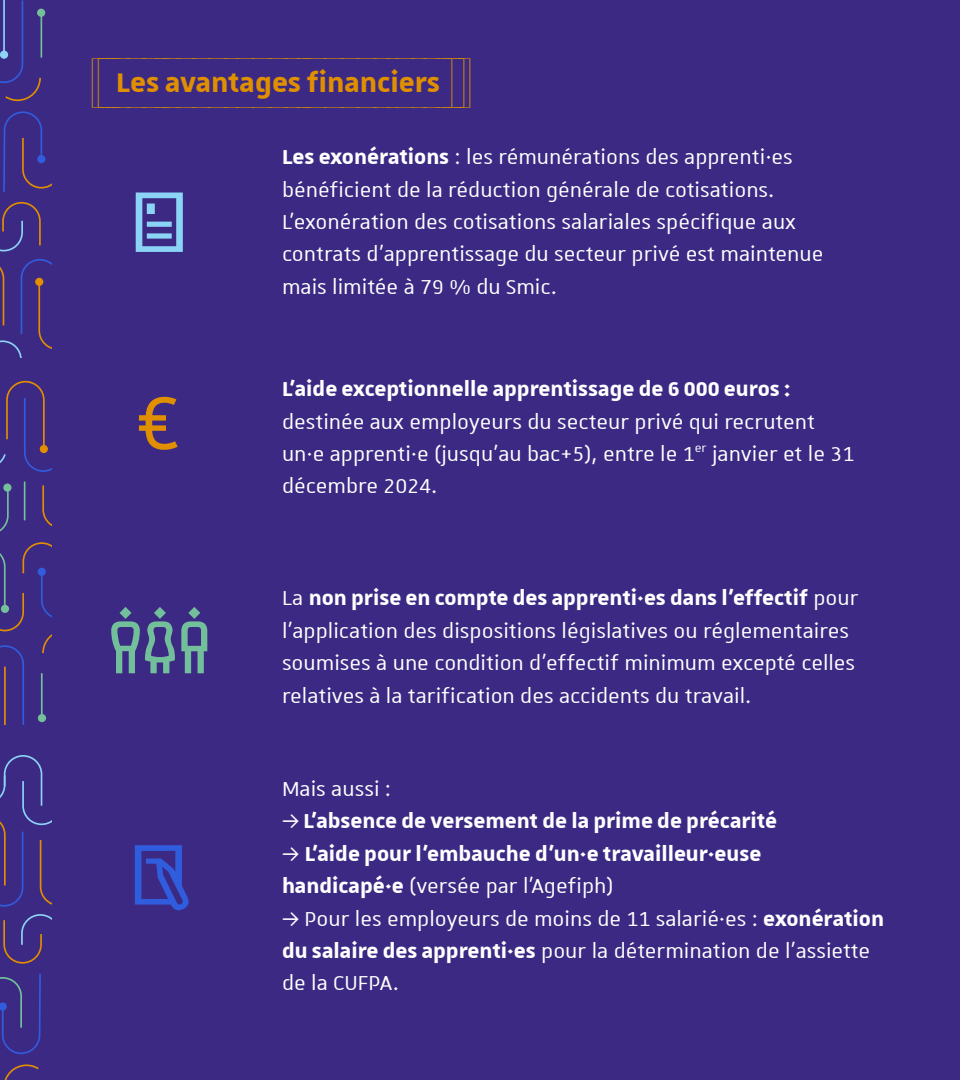
<style>
.page{position:relative;width:960px;height:1080px;background:#3b2983}
.page>*{position:absolute;margin:0;border:0;box-sizing:border-box;transform-origin:0 0}
.t1{font:100px "Unistra A";color:#e08f00}
.t2{font:700 36px "Unistra Encadre";color:#e08f00}
.t3{font:27px/32.4px "Unistra A";color:#fff}
.t4{font:700 27px/32.4px "Unistra A";color:#fff}
.s1{font-weight:700}
.s2{font-weight:400}
</style>
<div class="page">
<div style="left:37px;top:9px;width:8px;height:8px;background:#73c09b;border-radius:50%"></div>
<svg style="left:0;top:203px;width:41px;height:49px"></svg>
<svg style="left:3px;top:111px;width:48px;height:81px"></svg>
<svg style="left:0;top:0;width:42px;height:102px"></svg>
<svg style="left:0;top:260px;width:51px;height:98px"></svg>
<hr style="left:41px;top:10px;width:1px;height:48px;background:#73c09b">
<div style="left:37px;top:155px;width:8px;height:8px;background:#315cdd;border-radius:50%"></div>
<div style="left:0;top:51px;width:8px;height:8px;background:#8dd3f6;border-radius:50%"></div>
<svg style="left:0;top:380px;width:51px;height:92px"></svg>
<svg style="left:0;top:484px;width:51px;height:240px"></svg>
<hr style="left:24px;top:482px;width:1px;height:38px;background:#73c09b">
<div style="left:38px;top:568px;width:8px;height:8px;background:#315cdd;border-radius:50%"></div>
<svg style="left:4px;top:1064px;width:35px;height:16px"></svg>
<svg style="left:3px;top:914px;width:48px;height:50px"></svg>
<svg style="left:0;top:755px;width:51px;height:152px"></svg>
<svg style="left:0;top:973px;width:41px;height:82px"></svg>
<h2 class="t2" style="left:92px;top:58px;width:379px">((__LES_AVANTAGES_FINANCIERS_)_))</h2>
<h1 class="t1" style="left:137px;top:371px;width:44px">€</h1>
<p class="t3" style="left:282px;top:140px;width:543px"><span class="s1">Les exonérations</span> : les rémunérations des apprenti·es bénéficient de la réduction générale de cotisations.<br>L’exonération des cotisations salariales spécifique aux contrats d’apprentissage du secteur privé est maintenue mais limitée à 79 % du Smic.</p>
<p class="t4" style="left:282px;top:372px;width:510px">L’aide exceptionnelle apprentissage de 6 000 euros :</p>
<p class="t3" style="left:282px;top:404px;width:574px">destinée aux employeurs du secteur privé qui recrutent un·e apprenti·e (jusqu’au bac+5), entre le 1<sup>er</sup> janvier et le 31 décembre 2024.</p>
<p class="t3" style="left:282px;top:581px;width:578px">La <span class="s1">non prise en compte des apprenti·es dans l’effectif</span> pour l’application des dispositions législatives ou réglementaires soumises à une condition d’effectif minimum excepté celles relatives à la tarification des accidents du travail.</p>
<p class="t3" style="left:282px;top:772px;width:111px">Mais aussi :</p>
<p class="t4" style="left:282px;top:804px;width:497px">✓ L’absence de versement de la prime de précarité</p>
<p class="t4" style="left:282px;top:836px;width:481px">✓ L’aide pour l’embauche d’un·e travailleur·euse handicapé·e <span class="s2">(versée par l’Agefiph)</span></p>
<p class="t3" style="left:282px;top:901px;width:603px">✓ Pour les employeurs de moins de 11 salarié·es : <span class="s1">exonération du salaire des apprenti·es</span> pour la détermination de l’assiette de la CUFPA.</p>
</div>
